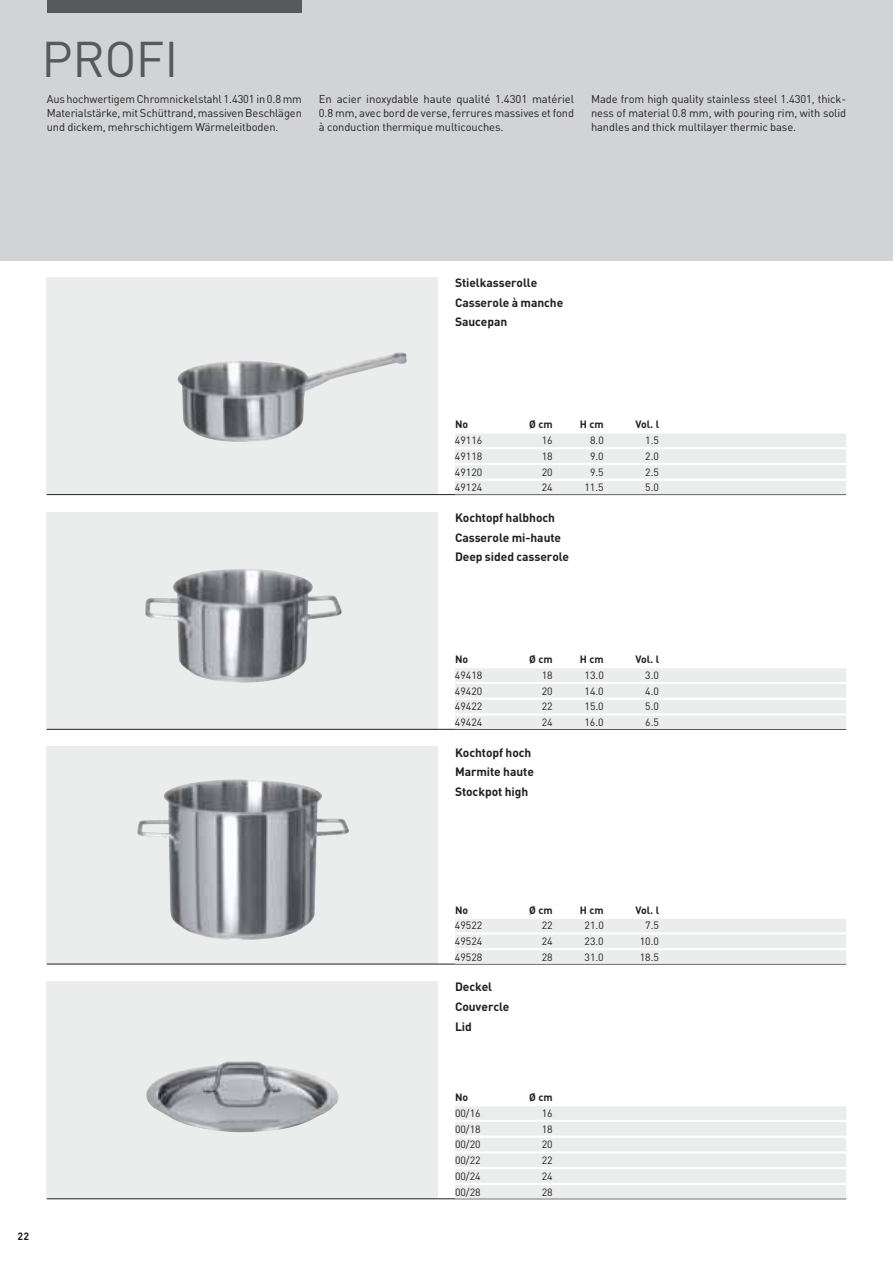
<style>
.page{position:relative;width:893px;height:1263px;background:#fff}
.page>*{position:absolute;margin:0;border:0;box-sizing:border-box;transform-origin:0 0}
.t1{font:49.5px "DIN";letter-spacing:-.005em;color:#58595b}
.t2{font:700 12px/19.5px "DIN";letter-spacing:-.005em;color:#231f20}
.t3{font:11.25px/14.2px "DIN";letter-spacing:-.01em;color:#231f20;text-align:justify}
.t4{font:10.5px "DIN";color:#231f20}
.t5{font:700 10.5px "DIN";color:#231f20}
</style>
<div class="page">
<div style="left:0;top:0;width:893px;height:260px;background:#d1d3d4"></div>
<div style="left:47px;top:0;width:255px;height:13px;background:#58595b"></div>
<div style="left:47px;top:277px;width:391px;height:218px;background:#ebecec"></div>
<hr style="left:47px;top:494px;width:391px;height:1px;background:#231f20">
<hr style="left:438px;top:494px;width:408px;height:1px;background:#231f20">
<div style="left:455px;top:434px;width:391px;height:13px;background:#ebecec"></div>
<div style="left:455px;top:449px;width:391px;height:14px;background:#ebecec"></div>
<div style="left:455px;top:465px;width:391px;height:14px;background:#ebecec"></div>
<div style="left:455px;top:481px;width:391px;height:13px;background:#ebecec"></div>
<div style="left:47px;top:981px;width:391px;height:218px;background:#ebecec"></div>
<hr style="left:47px;top:1198px;width:391px;height:1px;background:#231f20">
<hr style="left:438px;top:1198px;width:408px;height:1px;background:#231f20">
<div style="left:455px;top:1106px;width:391px;height:14px;background:#ebecec"></div>
<div style="left:455px;top:1122px;width:391px;height:13px;background:#ebecec"></div>
<div style="left:455px;top:1138px;width:391px;height:13px;background:#ebecec"></div>
<div style="left:455px;top:1153px;width:391px;height:14px;background:#ebecec"></div>
<div style="left:455px;top:1169px;width:391px;height:14px;background:#ebecec"></div>
<div style="left:455px;top:1185px;width:391px;height:13px;background:#ebecec"></div>
<div style="left:47px;top:512px;width:391px;height:217px;background:#ebecec"></div>
<hr style="left:47px;top:729px;width:391px;height:1px;background:#231f20">
<hr style="left:438px;top:729px;width:408px;height:1px;background:#231f20">
<div style="left:455px;top:668px;width:391px;height:14px;background:#ebecec"></div>
<div style="left:455px;top:684px;width:391px;height:14px;background:#ebecec"></div>
<div style="left:455px;top:700px;width:391px;height:13px;background:#ebecec"></div>
<div style="left:455px;top:716px;width:391px;height:13px;background:#ebecec"></div>
<div style="left:47px;top:747px;width:391px;height:217px;background:#ebecec"></div>
<hr style="left:47px;top:964px;width:391px;height:1px;background:#231f20">
<hr style="left:438px;top:964px;width:408px;height:1px;background:#231f20">
<div style="left:455px;top:919px;width:391px;height:13px;background:#ebecec"></div>
<div style="left:455px;top:934px;width:391px;height:14px;background:#ebecec"></div>
<div style="left:455px;top:950px;width:391px;height:14px;background:#ebecec"></div>
<img style="left:177px;top:352px;width:230px;height:90px">
<img style="left:137px;top:779px;width:212px;height:161px">
<img style="left:146px;top:1061px;width:193px;height:72px">
<img style="left:145px;top:569px;width:197px;height:114px">
<h1 class="t1" style="left:42px;top:42px;width:138px">PROFI</h1>
<p class="t3" style="left:47px;top:93px;width:257px">Aus hochwertigem Chromnickelstahl 1.4301 in 0.8 mm Materialstärke, mit Schüttrand, massiven Beschlägen und dickem, mehrschichtigem Wärmeleitboden.</p>
<p class="t3" style="left:319px;top:93px;width:257px">En acier inoxydable haute qualité 1.4301 matériel 0.8 mm, avec bord de verse, ferrures massives et fond à conduction thermique multicouches.</p>
<p class="t3" style="left:591px;top:93px;width:257px">Made from high quality stainless steel 1.4301, thick&shy;ness of material 0.8 mm, with pouring rim, with solid handles and thick multilayer thermic base.</p>
<p class="t5" style="left:18px;top:1232px;width:13px">22</p>
<p class="t2" style="left:455px;top:275px;width:110px">Stielkasserolle<br>Casserole à manche<br>Saucepan</p>
<p class="t5" style="left:455px;top:421px;width:15px">No</p>
<p class="t5" style="left:529px;top:421px;width:25px">Ø cm</p>
<p class="t5" style="left:580px;top:421px;width:25px">H cm</p>
<p class="t5" style="left:635px;top:421px;width:25px">Vol. l</p>
<p class="t4" style="left:455px;top:437px;width:29px">49116</p>
<p class="t4" style="left:542px;top:437px;width:12px">16</p>
<p class="t4" style="left:590px;top:437px;width:15px">8.0</p>
<p class="t4" style="left:645px;top:437px;width:15px">1.5</p>
<p class="t4" style="left:455px;top:452px;width:29px">49118</p>
<p class="t4" style="left:542px;top:452px;width:12px">18</p>
<p class="t4" style="left:590px;top:452px;width:15px">9.0</p>
<p class="t4" style="left:645px;top:452px;width:15px">2.0</p>
<p class="t4" style="left:455px;top:468px;width:29px">49120</p>
<p class="t4" style="left:542px;top:468px;width:12px">20</p>
<p class="t4" style="left:590px;top:468px;width:15px">9.5</p>
<p class="t4" style="left:645px;top:468px;width:15px">2.5</p>
<p class="t4" style="left:455px;top:484px;width:29px">49124</p>
<p class="t4" style="left:542px;top:484px;width:12px">24</p>
<p class="t4" style="left:584px;top:484px;width:21px">11.5</p>
<p class="t4" style="left:645px;top:484px;width:15px">5.0</p>
<p class="t2" style="left:455px;top:509px;width:116px">Kochtopf halbhoch<br>Casserole mi-haute<br>Deep sided casserole</p>
<p class="t5" style="left:455px;top:656px;width:15px">No</p>
<p class="t5" style="left:529px;top:656px;width:25px">Ø cm</p>
<p class="t5" style="left:580px;top:656px;width:25px">H cm</p>
<p class="t5" style="left:635px;top:656px;width:25px">Vol. l</p>
<p class="t4" style="left:455px;top:671px;width:29px">49418</p>
<p class="t4" style="left:542px;top:671px;width:12px">18</p>
<p class="t4" style="left:584px;top:671px;width:21px">13.0</p>
<p class="t4" style="left:645px;top:671px;width:15px">3.0</p>
<p class="t4" style="left:455px;top:687px;width:29px">49420</p>
<p class="t4" style="left:542px;top:687px;width:12px">20</p>
<p class="t4" style="left:584px;top:687px;width:21px">14.0</p>
<p class="t4" style="left:645px;top:687px;width:15px">4.0</p>
<p class="t4" style="left:455px;top:703px;width:29px">49422</p>
<p class="t4" style="left:542px;top:703px;width:12px">22</p>
<p class="t4" style="left:584px;top:703px;width:21px">15.0</p>
<p class="t4" style="left:645px;top:703px;width:15px">5.0</p>
<p class="t4" style="left:455px;top:719px;width:29px">49424</p>
<p class="t4" style="left:542px;top:719px;width:12px">24</p>
<p class="t4" style="left:584px;top:719px;width:21px">16.0</p>
<p class="t4" style="left:645px;top:719px;width:15px">6.5</p>
<p class="t2" style="left:455px;top:744px;width:80px">Kochtopf hoch<br>Marmite haute<br>Stockpot high</p>
<p class="t5" style="left:455px;top:906px;width:15px">No</p>
<p class="t5" style="left:529px;top:906px;width:25px">Ø cm</p>
<p class="t5" style="left:580px;top:906px;width:25px">H cm</p>
<p class="t5" style="left:635px;top:906px;width:25px">Vol. l</p>
<p class="t4" style="left:455px;top:922px;width:29px">49522</p>
<p class="t4" style="left:542px;top:922px;width:12px">22</p>
<p class="t4" style="left:584px;top:922px;width:21px">21.0</p>
<p class="t4" style="left:645px;top:922px;width:15px">7.5</p>
<p class="t4" style="left:455px;top:938px;width:29px">49524</p>
<p class="t4" style="left:542px;top:938px;width:12px">24</p>
<p class="t4" style="left:584px;top:938px;width:21px">23.0</p>
<p class="t4" style="left:640px;top:938px;width:21px">10.0</p>
<p class="t4" style="left:455px;top:953px;width:29px">49528</p>
<p class="t4" style="left:542px;top:953px;width:12px">28</p>
<p class="t4" style="left:584px;top:953px;width:21px">31.0</p>
<p class="t4" style="left:640px;top:953px;width:21px">18.5</p>
<p class="t2" style="left:455px;top:979px;width:56px">Deckel<br>Couvercle<br>Lid</p>
<p class="t5" style="left:455px;top:1094px;width:15px">No</p>
<p class="t5" style="left:529px;top:1094px;width:25px">Ø cm</p>
<p class="t4" style="left:455px;top:1109px;width:27px">00/16</p>
<p class="t4" style="left:542px;top:1109px;width:12px">16</p>
<p class="t4" style="left:455px;top:1125px;width:27px">00/18</p>
<p class="t4" style="left:542px;top:1125px;width:12px">18</p>
<p class="t4" style="left:455px;top:1141px;width:27px">00/20</p>
<p class="t4" style="left:542px;top:1141px;width:12px">20</p>
<p class="t4" style="left:455px;top:1157px;width:27px">00/22</p>
<p class="t4" style="left:542px;top:1157px;width:12px">22</p>
<p class="t4" style="left:455px;top:1172px;width:27px">00/24</p>
<p class="t4" style="left:542px;top:1172px;width:12px">24</p>
<p class="t4" style="left:455px;top:1188px;width:27px">00/28</p>
<p class="t4" style="left:542px;top:1188px;width:12px">28</p>
</div>
